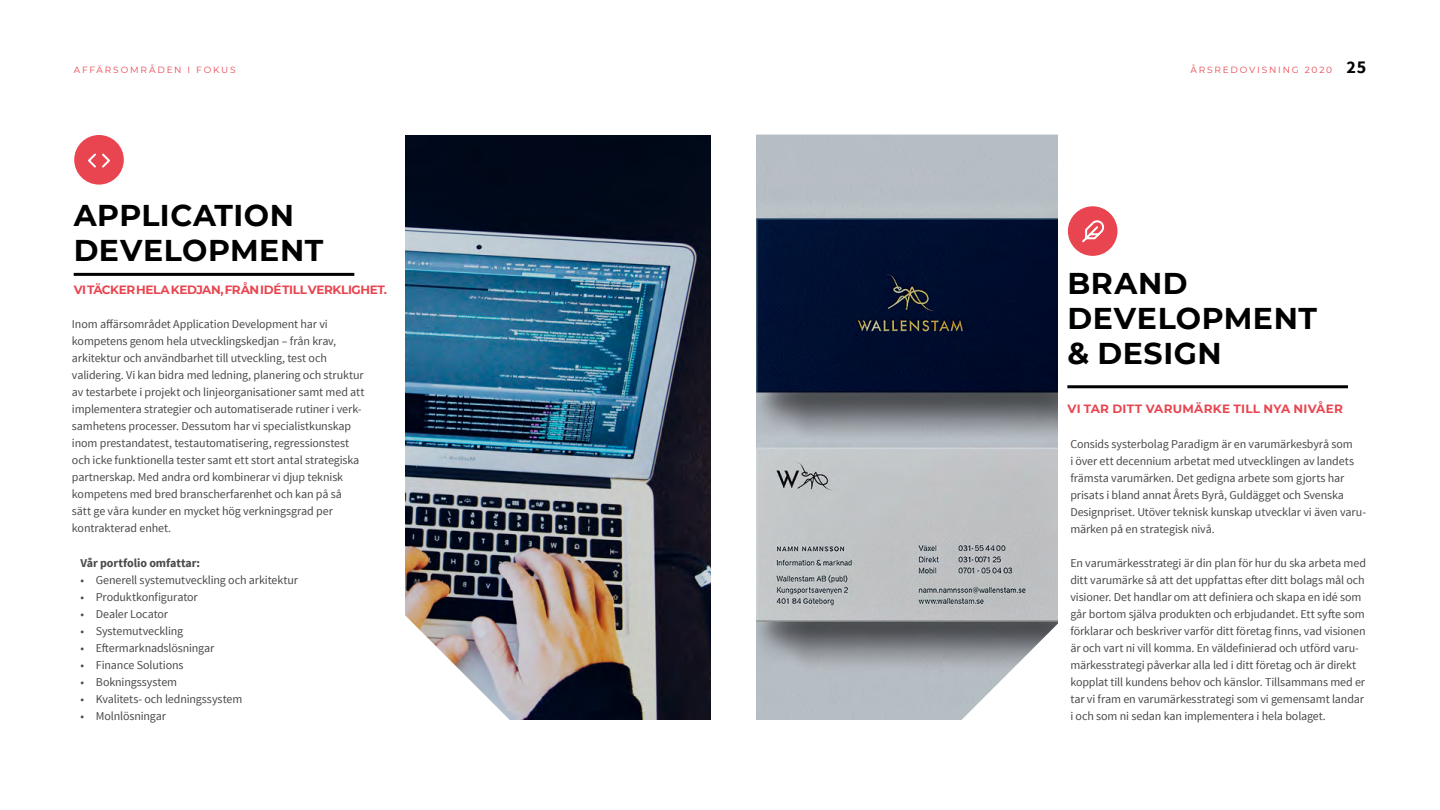
<style>
.page{position:relative;width:1440px;height:810px;background:#fff}
.page>*{position:absolute;margin:0;border:0;box-sizing:border-box;transform-origin:0 0}
.t1{font:700 30px/35px "Montserrat";letter-spacing:.015em;color:#000}
.t2{font:12px/17px "Source Sans Pro";letter-spacing:-.01em;color:#4a4a49}
.t3{font:700 12px "Montserrat";letter-spacing:-.025em;color:#e94550}
.t4{font:700 12px "Montserrat";letter-spacing:.025em;color:#e94550}
.t5{font:700 12px "Source Sans Pro";letter-spacing:-.005em;color:#4a4a49}
.t6{font:9px "Montserrat";letter-spacing:.2em;color:#e94550}
.s1{font-family:"Source Sans Pro";font-weight:700;font-size:18px;color:#000}
</style>
<div class="page">
<img style="left:405px;top:135px;width:306px;height:585px">
<svg style="left:405px;top:615px;width:105px;height:105px"></svg>
<div style="left:74px;top:135px;width:50px;height:50px;background:#e94550;border-radius:50%"></div>
<div style="left:1068px;top:206px;width:49px;height:50px;background:#e94550;border-radius:50%"></div>
<hr style="left:74px;top:273px;width:280px;height:3px;background:#000">
<hr style="left:1067px;top:385px;width:281px;height:3px;background:#000">
<svg style="left:88px;top:153px;width:22px;height:15px"></svg>
<svg style="left:1082px;top:220px;width:22px;height:23px"></svg>
<svg style="left:756px;top:135px;width:301px;height:585px;background:#777e8b"></svg>
<svg style="left:959px;top:618px;width:99px;height:102px"></svg>
<p class="t6" style="left:74px;top:64px;width:164px">AFFÄRSOMRÅDEN I FOKUS</p>
<p class="t6" style="left:1191px;top:64px;width:177px">ÅRSREDOVISNING 2020 <span class="s1">25</span></p>
<h1 class="t1" style="left:74px;top:197px;width:251px">APPLICATION<br>DEVELOPMENT</h1>
<p class="t3" style="left:74px;top:281px;width:315px">VI TÄCKER HELA KEDJAN, FRÅN IDÉ TILL VERKLIGHET.</p>
<p class="t2" style="left:72px;top:316px;width:294px">Inom affärsområdet Application Development har vi kompetens genom hela utvecklingskedjan – från krav, arkitektur och användbarhet till utveckling, test och validering. Vi kan bidra med ledning, planering och struktur av testarbete i projekt och linjeorganisationer samt med att implementera strategier och automatiserade rutiner i verk&shy;samhetens processer. Dessutom har vi specialistkunskap inom prestandatest, testautomatisering, regressionstest och icke funktionella tester samt ett stort antal strategiska partnerskap. Med andra ord kombinerar vi djup teknisk kompetens med bred branscherfarenhet och kan på så<br>sätt ge våra kunder en mycket hög verkningsgrad per kontrakterad enhet.</p>
<p class="t5" style="left:80px;top:554px;width:121px">Vår portfolio omfattar:</p>
<p class="t2" style="left:80px;top:571px;width:219px">• Generell systemutveckling och arkitektur</p>
<p class="t2" style="left:80px;top:588px;width:119px">• Produktkonfigurator</p>
<p class="t2" style="left:80px;top:605px;width:89px">• Dealer Locator</p>
<p class="t2" style="left:80px;top:622px;width:104px">• Systemutveckling</p>
<p class="t2" style="left:80px;top:639px;width:135px">• Eftermarknadslösningar</p>
<p class="t2" style="left:80px;top:656px;width:105px">• Finance Solutions</p>
<p class="t2" style="left:80px;top:673px;width:98px">• Bokningssystem</p>
<p class="t2" style="left:80px;top:690px;width:163px">• Kvalitets- och ledningssystem</p>
<p class="t2" style="left:80px;top:707px;width:87px">• Molnlösningar</p>
<h1 class="t1" style="left:1067px;top:265px;width:251px">BRAND<br>DEVELOPMENT &amp; DESIGN</h1>
<p class="t4" style="left:1067px;top:401px;width:277px">VI TAR DITT VARUMÄRKE TILL NYA NIVÅER</p>
<p class="t2" style="left:1070px;top:435px;width:297px">Consids systerbolag Paradigm är en varumärkesbyrå som<br>i över ett decennium arbetat med utvecklingen av landets främsta varumärken. Det gedigna arbete som gjorts har prisats i bland annat Årets Byrå, Guldägget och Svenska Designpriset. Utöver teknisk kunskap utvecklar vi även varu&shy;märken på en strategisk nivå.</p>
<p class="t2" style="left:1070px;top:554px;width:297px">En varumärkesstrategi är din plan för hur du ska arbeta med ditt varumärke så att det uppfattas efter ditt bolags mål och visioner. Det handlar om att definiera och skapa en idé som går bortom själva produkten och erbjudandet. Ett syfte som förklarar och beskriver varför ditt företag finns, vad visionen är och vart ni vill komma. En väldefinierad och utförd varu&shy;märkesstrategi påverkar alla led i ditt företag och är direkt kopplat till kundens behov och känslor. Tillsammans med er tar vi fram en varumärkesstrategi som vi gemensamt landar i och som ni sedan kan implementera i hela bolaget.</p>
</div>
